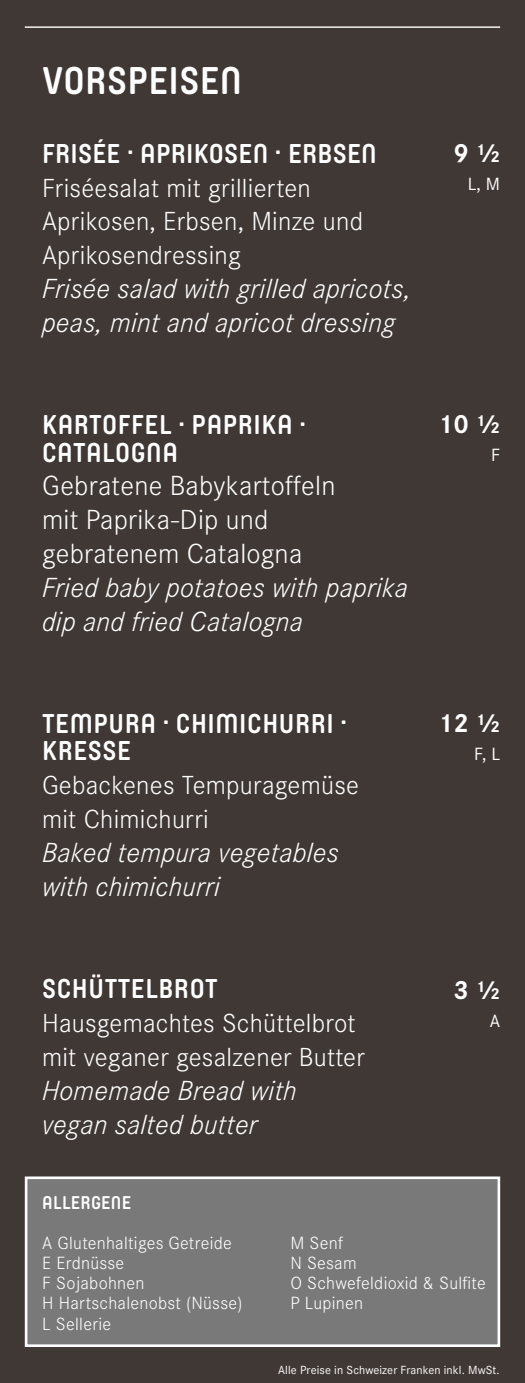
<style>
.page{position:relative;width:525px;height:1383px;background:#fff}
.page>*{position:absolute;margin:0;border:0;box-sizing:border-box;transform-origin:0 0}
.Titel___Kategorie{font:700 38.5px "Yummo";letter-spacing:.01em;color:#fff}
.Text{font:italic 300 27.12px/33.9px "Corporate SBQ";letter-spacing:.01em;color:#fff}
.Text-2{font:300 27.12px/33.9px "Corporate S";letter-spacing:.01em;color:#fff}
.Titel___Gerichte{font:700 27.12px/27.1px "Yummo";letter-spacing:.02em;color:#fff}
.Text-3{font:300 27.12px/33.9px "Corporate SBQ";letter-spacing:.01em;color:#fff}
.Preise{font:700 27.12px "Corporate S";color:#fff}
.Allergene{font:300 18.38px "Corporate S";letter-spacing:.015em;color:#fff}
.Allergene-2{font:700 18.38px "Yummo";letter-spacing:.015em;color:#fff}
.hyperlink{font:18.38px "Corporate S";color:#fff}
.Preise-2{font:18.38px "Corporate S";color:#fff}
.t1{font:12.25px "Corporate S";letter-spacing:.01em;color:#fff}
</style>
<div class="page">
<div style="left:0;top:0;width:525px;height:1382px;background:#403835"></div>
<hr style="left:25px;top:26px;width:475px;height:2px;background:#fff">
<div style="left:26px;top:1177px;width:473px;height:168px;background:#797979"></div>
<div style="left:25px;top:1176px;width:475px;height:171px;border:3px solid #fff"></div>
<p class="Titel___Kategorie" style="left:42px;top:46px;width:201px">VORSPEISEN</p>
<p class="Titel___Gerichte" style="left:42px;top:135px;width:336px">FRISÉE . APRIKOSEN . ERBSEN</p>
<p class="Text-2" style="left:42px;top:170px;width:323px">Friséesalat mit grillierten<br>Aprikosen, Erbsen, Minze und<br>Aprikosendressing</p>
<p class="Text" style="left:42px;top:272px;width:370px">Frisée salad with grilled apricots,</p>
<p class="Text" style="left:42px;top:306px;width:355px">peas, mint and apricot dressing</p>
<p class="Titel___Gerichte" style="left:42px;top:407px;width:265px">KARTOFFEL . PAPRIKA .<br>CATALOGNA</p>
<p class="Text-3" style="left:42px;top:469px;width:295px">Gebratene Babykartoffeln mit Paprika-Dip und gebratenem Catalogna</p>
<p class="Text" style="left:42px;top:571px;width:367px">Fried baby potatoes with paprika dip and fried Catalogna</p>
<p class="Titel___Gerichte" style="left:42px;top:706px;width:306px">TEMPURA . CHIMICHURRI .<br>KRESSE</p>
<p class="Text-2" style="left:42px;top:767px;width:319px">Gebackenes Tempuragemüse</p>
<p class="Text-2" style="left:42px;top:801px;width:168px">mit Chimichurri</p>
<p class="Text" style="left:42px;top:835px;width:298px">Baked tempura vegetables</p>
<p class="Text" style="left:42px;top:869px;width:180px">with chimichurri</p>
<p class="Titel___Gerichte" style="left:42px;top:970px;width:177px">SCHÜTTELBROT</p>
<p class="Text-2" style="left:42px;top:1005px;width:324px">Hausgemachtes Schüttelbrot mit veganer gesalzener Butter</p>
<p class="Text" style="left:42px;top:1073px;width:256px">Homemade Bread with vegan salted butter</p>
<p class="Preise" style="left:454px;top:134px;width:48px">9 1/2</p>
<p class="Preise-2" style="left:468px;top:172px;width:34px">L, M</p>
<p class="Preise" style="left:438px;top:406px;width:64px">10 1/2</p>
<p class="hyperlink" style="left:491px;top:443px;width:10px">F</p>
<p class="Preise" style="left:438px;top:704px;width:64px">12 1/2</p>
<p class="hyperlink" style="left:474px;top:742px;width:28px">F, L</p>
<p class="Preise" style="left:454px;top:970px;width:48px">3 1/2</p>
<p class="hyperlink" style="left:490px;top:1008px;width:12px">A</p>
<p class="Allergene-2" style="left:42px;top:1185px;width:90px">ALLERGENE</p>
<p class="Allergene" style="left:42px;top:1231px;width:191px">A Glutenhaltiges Getreide</p>
<p class="Allergene" style="left:290px;top:1231px;width:54px">M Senf</p>
<p class="Allergene" style="left:42px;top:1251px;width:84px">E Erdnüsse</p>
<p class="Allergene" style="left:290px;top:1251px;width:68px">N Sesam</p>
<p class="Allergene" style="left:42px;top:1271px;width:104px">F Sojabohnen</p>
<p class="Allergene" style="left:290px;top:1271px;width:197px">O Schwefeldioxid &amp; Sulfite</p>
<p class="Allergene" style="left:42px;top:1291px;width:202px">H Hartschalenobst (Nüsse)</p>
<p class="Allergene" style="left:290px;top:1291px;width:74px">P Lupinen</p>
<p class="Allergene" style="left:42px;top:1311px;width:71px">L Sellerie</p>
<p class="t1" style="left:278px;top:1361px;width:223px">Alle Preise in Schweizer Franken inkl. MwSt.</p>
</div>
